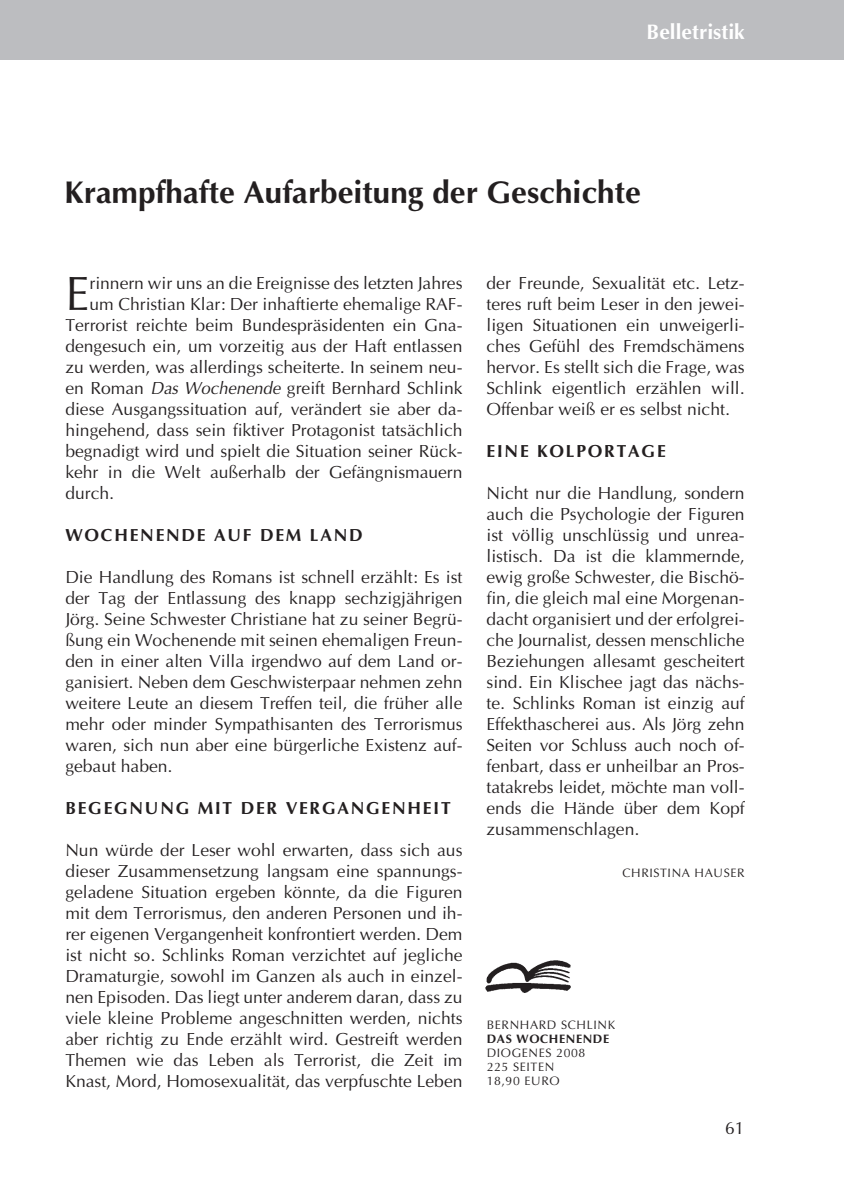
<style>
.page{position:relative;width:844px;height:1191px;background:#fff}
.page>*{position:absolute;margin:0;border:0;box-sizing:border-box;transform-origin:0 0}
.t1{font:48.3px "Optima";color:#231f20}
.t2{font:700 31.5px "Optima";color:#231f20}
.t3{font:700 21px "Optima";color:#fff}
.t4{font:17.5px/21px "Optima";color:#231f20;text-align:justify}
.t5{font:700 17.5px "Optima";letter-spacing:.1em;color:#231f20}
.t6{font:12.25px/14px "Optima";letter-spacing:.05em;color:#231f20}
.t7{font:700 12.25px "Optima";letter-spacing:.05em;color:#231f20}
.s1{font-style:italic}
</style>
<div class="page">
<img style="left:485px;top:960px;width:85px;height:32px">
<div style="left:0;top:0;width:843px;height:60px;background:#bcbdc0"></div>
<p class="t3" style="left:646px;top:19px;width:100px">Belletristik</p>
<h2 class="t2" style="left:64px;top:173px;width:577px">Krampfhafte Aufarbeitung der Geschichte</h2>
<h1 class="t1" style="left:65px;top:265px;width:26px">E</h1>
<p class="t4" style="left:89px;top:272px;width:374px">rinnern wir uns an die Ereignisse des letzten Jahres</p>
<p class="t4" style="left:89px;top:293px;width:374px">um Christian Klar: Der inhaftierte ehemalige RAF-</p>
<p class="t4" style="left:65px;top:314px;width:398px">Terrorist reichte beim Bundespräsidenten ein Gna-</p>
<p class="t4" style="left:65px;top:335px;width:398px">dengesuch ein, um vorzeitig aus der Haft entlassen</p>
<p class="t4" style="left:65px;top:356px;width:398px">zu werden, was allerdings scheiterte. In seinem neu-</p>
<p class="t4" style="left:65px;top:377px;width:398px">en Roman <span class="s1">Das Wochenende</span> greift Bernhard Schlink</p>
<p class="t4" style="left:65px;top:398px;width:398px">diese Ausgangssituation auf, verändert sie aber da-</p>
<p class="t4" style="left:65px;top:419px;width:398px">hingehend, dass sein fiktiver Protagonist tatsächlich</p>
<p class="t4" style="left:65px;top:440px;width:398px">begnadigt wird und spielt die Situation seiner Rück-</p>
<p class="t4" style="left:65px;top:461px;width:398px">kehr in die Welt außerhalb der Gefängnismauern</p>
<p class="t4" style="left:65px;top:482px;width:50px">durch.</p>
<p class="t5" style="left:65px;top:524px;width:299px">WOCHENENDE AUF DEM LAND</p>
<p class="t4" style="left:65px;top:566px;width:398px">Die Handlung des Romans ist schnell erzählt: Es ist der Tag der Entlassung des knapp sechzigjährigen Jörg. Seine Schwester Christiane hat zu seiner Begrü&shy;ßung ein Wochenende mit seinen ehemaligen Freun&shy;den in einer alten Villa irgendwo auf dem Land or&shy;ganisiert. Neben dem Geschwisterpaar nehmen zehn weitere Leute an diesem Treffen teil, die früher alle mehr oder minder Sympathisanten des Terrorismus waren, sich nun aber eine bürgerliche Existenz auf&shy;gebaut haben.</p>
<p class="t5" style="left:65px;top:797px;width:387px">BEGEGNUNG MIT DER VERGANGENHEIT</p>
<p class="t4" style="left:65px;top:839px;width:398px">Nun würde der Leser wohl erwarten, dass sich aus dieser Zusammensetzung langsam eine spannungs&shy;geladene Situation ergeben könnte, da die Figuren mit dem Terrorismus, den anderen Personen und ih&shy;rer eigenen Vergangenheit konfrontiert werden. Dem ist nicht so. Schlinks Roman verzichtet auf jegliche Dramaturgie, sowohl im Ganzen als auch in einzel&shy;nen Episoden. Das liegt unter anderem daran, dass zu viele kleine Probleme angeschnitten werden, nichts aber richtig zu Ende erzählt wird. Gestreift werden Themen wie das Leben als Terrorist, die Zeit im Knast, Mord, Homosexualität, das verpfuschte Leben</p>
<p class="t4" style="left:486px;top:272px;width:259px">der Freunde, Sexualität etc. Letz&shy;teres ruft beim Leser in den jewei&shy;ligen Situationen ein unweigerli&shy;ches Gefühl des Fremdschämens hervor. Es stellt sich die Frage, was Schlink eigentlich erzählen will.<br>Offenbar weiß er es selbst nicht.</p>
<p class="t5" style="left:486px;top:440px;width:181px">EINE KOLPORTAGE</p>
<p class="t4" style="left:486px;top:482px;width:259px">Nicht nur die Handlung, sondern auch die Psychologie der Figuren ist völlig unschlüssig und unrea&shy;listisch. Da ist die klammernde, ewig große Schwester, die Bischö&shy;fin, die gleich mal eine Morgenan&shy;dacht organisiert und der erfolgrei&shy;che Journalist, dessen menschliche Beziehungen allesamt gescheitert sind. Ein Klischee jagt das nächs&shy;te. Schlinks Roman ist einzig auf Effekthascherei aus. Als Jörg zehn Seiten vor Schluss auch noch of&shy;fenbart, dass er unheilbar an Pros&shy;tatakrebs leidet, möchte man voll&shy;ends die Hände über dem Kopf zusammenschlagen.</p>
<p class="t6" style="left:622px;top:866px;width:124px">CHRISTINA HAUSER</p>
<p class="t6" style="left:486px;top:1018px;width:130px">BERNHARD SCHLINK</p>
<p class="t7" style="left:486px;top:1031px;width:124px">DAS WOCHENENDE</p>
<p class="t6" style="left:486px;top:1046px;width:100px">DIOGENES 2008<br>225 SEITEN<br>18,90 EURO</p>
<p class="t4" style="left:725px;top:1118px;width:21px">61</p>
</div>
